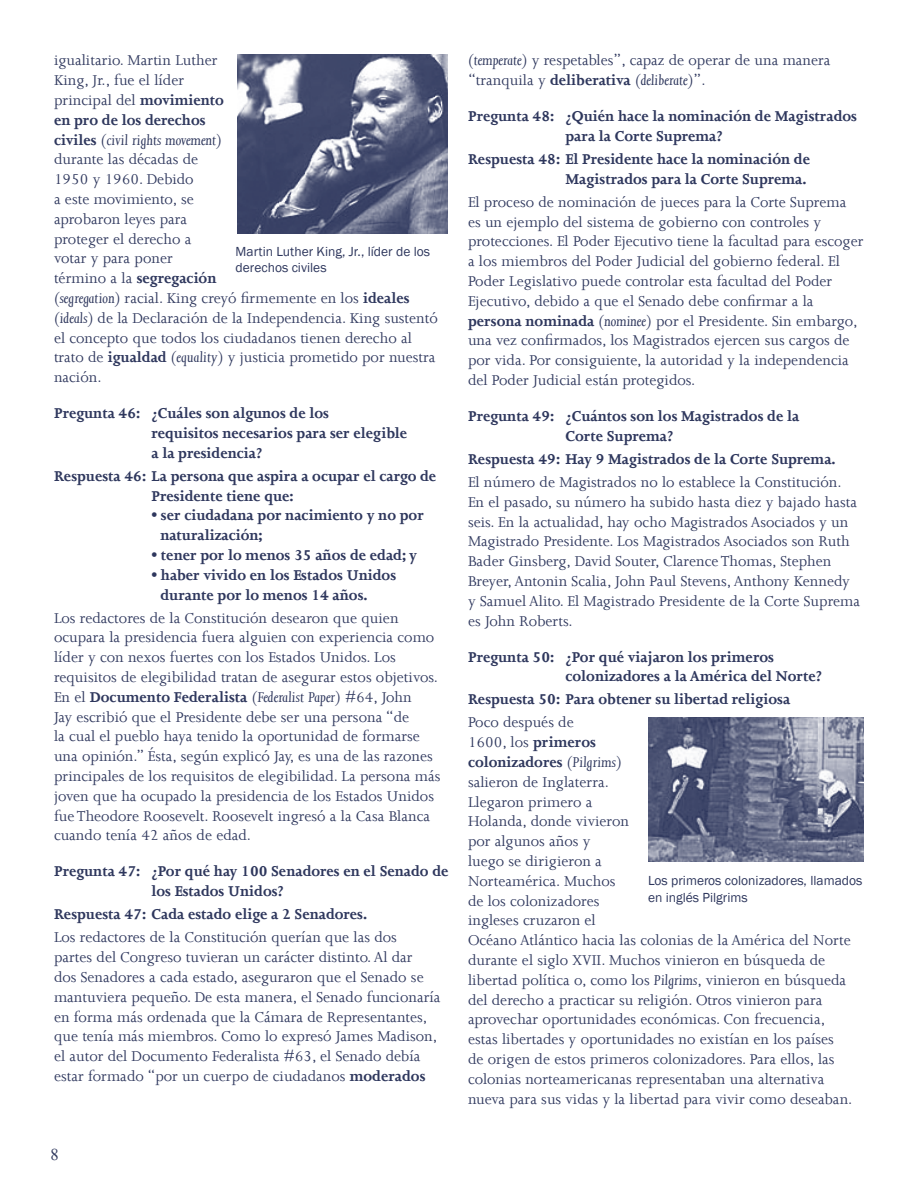
<style>
.page{position:relative;width:918px;height:1188px;background:#fff}
.page>*{position:absolute;margin:0;border:0;box-sizing:border-box;transform-origin:0 0}
.Normal_last{font:16.5px/19.8px "Joanna";color:#2e375d}
.answer{font:700 16.5px/19.8px "Joanna";color:#2e375d}
.questions{font:700 16.5px/19.8px "Joanna";color:#2e375d}
.t1{font:16.5px "Times New Roman";color:#2e375d}
.t2{font:13.5px/16.5px "Franklin Gothic";color:#2e375d}
.s1{font-weight:700}
.s2{font-style:italic}
</style>
<div class="page">
<img style="left:648px;top:717px;width:216px;height:145px">
<img style="left:238px;top:55px;width:209px;height:179px">
<p class="Normal_last" style="left:54px;top:50px;width:385px">igualitario. Martin Luther<br>King, Jr., fue el líder<br>principal del <span class="s1">movimiento<br>en pro de los derechos<br>civiles</span> <span class="s2">(civil rights movement)<br></span>durante las décadas de<br>1950 y 1960. Debido<br>a este movimiento, se<br>aprobaron leyes para<br>proteger el derecho a<br>votar y para poner<br>término a la <span class="s1">segregación<br></span><span class="s2">(segregation)</span> racial. King creyó firmemente en los <span class="s1">ideales </span><span class="s2">(ideals)</span> de la Declaración de la Independencia. King sustentó el concepto que todos los ciudadanos tienen derecho al trato de <span class="s1">igualdad</span> <span class="s2">(equality)</span> y justicia prometido por nuestra nación.</p>
<p class="questions" style="left:152px;top:403px;width:257px;text-indent:-98px">Pregunta 46: ¿Cuáles son algunos de los<br>requisitos necesarios para ser elegible a la presidencia?</p>
<p class="answer" style="left:152px;top:465px;width:286px;text-indent:-98px">Respuesta 46: La persona que aspira a ocupar el cargo de<br>Presidente tiene que:</p>
<p class="answer" style="left:160px;top:505px;width:265px;text-indent:-9px">• ser ciudadana por nacimiento y no por naturalización;</p>
<p class="answer" style="left:152px;top:545px;width:267px">• tener por lo menos 35 años de edad; y</p>
<p class="answer" style="left:160px;top:564px;width:237px;text-indent:-9px">• haber vivido en los Estados Unidos durante por lo menos 14 años.</p>
<p class="Normal_last" style="left:54px;top:607px;width:388px">Los redactores de la Constitución desearon que quien ocupara la presidencia fuera alguien con experiencia como líder y con nexos fuertes con los Estados Unidos. Los requisitos de elegibilidad tratan de asegurar estos objetivos.<br>En el <span class="s1">Documento Federalista</span> <span class="s2">(Federalist Paper)</span> #64, John<br>Jay escribió que el Presidente debe ser una persona “de<br>la cual el pueblo haya tenido la oportunidad de formarse una opinión.” Ésta, según explicó Jay, es una de las razones principales de los requisitos de elegibilidad. La persona más joven que ha ocupado la presidencia de los Estados Unidos fue Theodore Roosevelt. Roosevelt ingresó a la Casa Blanca cuando tenía 42 años de edad.</p>
<p class="questions" style="left:152px;top:861px;width:299px;text-indent:-98px">Pregunta 47: ¿Por qué hay 100 Senadores en el Senado de los Estados Unidos?</p>
<p class="answer" style="left:54px;top:904px;width:315px">Respuesta 47: Cada estado elige a 2 Senadores.</p>
<p class="Normal_last" style="left:54px;top:927px;width:388px">Los redactores de la Constitución querían que las dos<br>partes del Congreso tuvieran un carácter distinto. Al dar<br>dos Senadores a cada estado, aseguraron que el Senado se mantuviera pequeño. De esta manera, el Senado funcionaría en forma más ordenada que la Cámara de Representantes, que tenía más miembros. Como lo expresó James Madison, el autor del Documento Federalista #63, el Senado debía estar formado “por un cuerpo de ciudadanos <span class="s1">moderados</span></p>
<p class="t2" style="left:236px;top:244px;width:196px">Martin Luther King, Jr., líder de los derechos civiles</p>
<p class="t1" style="left:50px;top:1144px;width:10px">8</p>
<p class="Normal_last" style="left:468px;top:50px;width:364px"><span class="s2">(temperate)</span> y respetables”, capaz de operar de una manera “tranquila y <span class="s1">deliberativa</span> <span class="s2">(deliberate)</span>”.</p>
<p class="questions" style="left:566px;top:106px;width:293px;text-indent:-98px">Pregunta 48: ¿Quién hace la nominación de Magistrados para la Corte Suprema?</p>
<p class="answer" style="left:468px;top:149px;width:344px;text-align:right">Respuesta 48: El Presidente hace la nominación de<br>Magistrados para la Corte Suprema.</p>
<p class="Normal_last" style="left:468px;top:191px;width:397px">El proceso de nominación de jueces para la Corte Suprema<br>es un ejemplo del sistema de gobierno con controles y protecciones. El Poder Ejecutivo tiene la facultad para escoger a los miembros del Poder Judicial del gobierno federal. El Poder Legislativo puede controlar esta facultad del Poder Ejecutivo, debido a que el Senado debe confirmar a la <span class="s1">persona nominada</span> <span class="s2">(nominee)</span> por el Presidente. Sin embargo, una vez confirmados, los Magistrados ejercen sus cargos de por vida. Por consiguiente, la autoridad y la independencia del Poder Judicial están protegidos.</p>
<p class="questions" style="left:566px;top:406px;width:235px;text-indent:-98px">Pregunta 49: ¿Cuántos son los Magistrados de la<br>Corte Suprema?</p>
<p class="answer" style="left:468px;top:449px;width:369px">Respuesta 49: Hay 9 Magistrados de la Corte Suprema.</p>
<p class="Normal_last" style="left:468px;top:472px;width:394px">El número de Magistrados no lo establece la Constitución.<br>En el pasado, su número ha subido hasta diez y bajado hasta seis. En la actualidad, hay ocho Magistrados Asociados y un Magistrado Presidente. Los Magistrados Asociados son Ruth Bader Ginsberg, David Souter, Clarence Thomas, Stephen Breyer, Antonin Scalia, John Paul Stevens, Anthony Kennedy y Samuel Alito. El Magistrado Presidente de la Corte Suprema es John Roberts.</p>
<p class="questions" style="left:566px;top:646px;width:258px;text-indent:-98px">Pregunta 50: ¿Por qué viajaron los primeros colonizadores a la América del Norte?</p>
<p class="answer" style="left:468px;top:689px;width:324px">Respuesta 50: Para obtener su libertad religiosa</p>
<p class="Normal_last" style="left:468px;top:712px;width:386px">Poco después de<br>1600, los <span class="s1">primeros<br>colonizadores</span> <span class="s2">(Pilgrims)<br></span>salieron de Inglaterra.<br>Llegaron primero a<br>Holanda, donde vivieron<br>por algunos años y<br>luego se dirigieron a<br>Norteamérica. Muchos<br>de los colonizadores<br>ingleses cruzaron el<br>Océano Atlántico hacia las colonias de la América del Norte durante el siglo XVII. Muchos vinieron en búsqueda de libertad política o, como los <span class="s2">Pilgrims</span>, vinieron en búsqueda del derecho a practicar su religión. Otros vinieron para aprovechar oportunidades económicas. Con frecuencia, estas libertades y oportunidades no existían en los países de origen de estos primeros colonizadores. Para ellos, las colonias norteamericanas representaban una alternativa nueva para sus vidas y la libertad para vivir como deseaban.</p>
<p class="t2" style="left:648px;top:873px;width:216px">Los primeros colonizadores, llamados en inglés Pilgrims</p>
</div>
